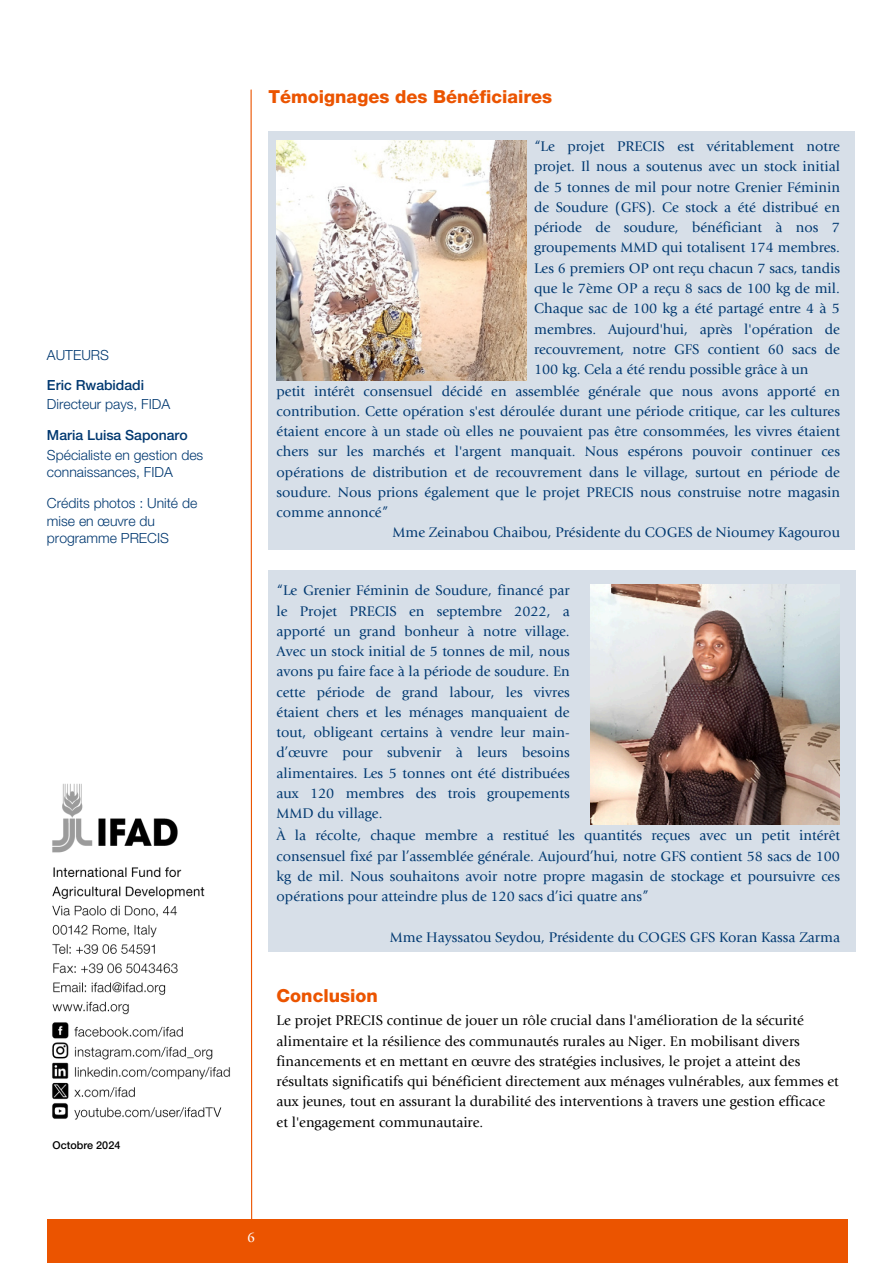
<style>
.page{position:relative;width:894px;height:1263px;background:#fff}
.page>*{position:absolute;margin:0;border:0;box-sizing:border-box;transform-origin:0 0}
.t1{font:800 18px "Helvetica Neue LT Std";color:#eb5400}
.t2{font:14.55px/20.2px "Giovanni Std";color:#003870;text-align:justify}
.t3{font:14.55px/20.2px "Giovanni Std";color:#000}
.t4{font:14.55px "Giovanni Std";color:#fff}
.t5{font:300 13.95px/17.5px "Helvetica Neue LT Std";color:#003870}
.t6{font:500 13.95px "Helvetica Neue LT Std";color:#003870}
.t7{font:500 10.8px "Helvetica Neue LT Std";color:#000}
</style>
<div class="page">
<svg style="left:250px;top:89px;width:3px;height:1129px"></svg>
<div style="left:47px;top:1218px;width:800px;height:44px;background:#eb5400"></div>
<div style="left:268px;top:131px;width:586px;height:418px;background:#d7dfe8"></div>
<img style="left:276px;top:140px;width:250px;height:240px">
<div style="left:268px;top:570px;width:587px;height:381px;background:#d7dfe8"></div>
<img style="left:590px;top:584px;width:249px;height:240px">
<img style="left:52px;top:783px;width:178px;height:337px">
<h4 class="t5" style="left:47px;top:348px;width:63px">AUTEURS</h4>
<h1 class="t6" style="left:47px;top:380px;width:99px">Eric Rwabidadi</h1>
<h4 class="t5" style="left:47px;top:397px;width:125px">Directeur pays, FIDA</h4>
<p class="t6" style="left:47px;top:430px;width:142px">Maria Luisa Saponaro</p>
<h4 class="t5" style="left:47px;top:448px;width:158px">Spécialiste en gestion des connaissances, FIDA</h4>
<p class="t5" style="left:47px;top:496px;width:152px">Crédits photos : Unité de mise en œuvre du programme PRECIS</p>
<p class="t7" style="left:53px;top:1141px;width:69px">Octobre 2024</p>
<p class="t1" style="left:268px;top:90px;width:285px">Témoignages des Bénéficiaires</p>
<p class="t2" style="left:534px;top:138px;width:307px">“Le projet PRECIS est véritablement notre projet. Il nous a soutenus avec un stock initial de 5 tonnes de mil pour notre Grenier Féminin de Soudure (GFS). Ce stock a été distribué en période de soudure, bénéficiant à nos 7 groupements MMD qui totalisent 174 membres.<br>Les 6 premiers OP ont reçu chacun 7 sacs, tandis que le 7ème OP a reçu 8 sacs de 100 kg de mil.<br>Chaque sac de 100 kg a été partagé entre 4 à 5 membres. Aujourd'hui, après l'opération de recouvrement, notre GFS contient 60 sacs de 100 kg. Cela a été rendu possible grâce à un</p>
<p class="t2" style="left:276px;top:382px;width:564px">petit intérêt consensuel décidé en assemblée générale que nous avons apporté en</p>
<p class="t2" style="left:276px;top:402px;width:564px">contribution. Cette opération s'est déroulée durant une période critique, car les cultures</p>
<p class="t2" style="left:276px;top:422px;width:564px">étaient encore à un stade où elles ne pouvaient pas être consommées, les vivres étaient</p>
<p class="t2" style="left:276px;top:443px;width:564px">chers sur les marchés et l'argent manquait. Nous espérons pouvoir continuer ces</p>
<p class="t2" style="left:276px;top:463px;width:564px">opérations de distribution et de recouvrement dans le village, surtout en période de</p>
<p class="t2" style="left:276px;top:483px;width:564px">soudure. Nous prions également que le projet PRECIS nous construise notre magasin</p>
<p class="t2" style="left:276px;top:503px;width:113px">comme annoncé”</p>
<p class="t2" style="left:392px;top:524px;width:449px">Mme Zeinabou Chaibou, Présidente du COGES de Nioumey Kagourou</p>
<h4 class="t2" style="left:276px;top:582px;width:294px">“Le Grenier Féminin de Soudure, financé par le Projet PRECIS en septembre 2022, a apporté un grand bonheur à notre village.<br>Avec un stock initial de 5 tonnes de mil, nous avons pu faire face à la période de soudure. En cette période de grand labour, les vivres étaient chers et les ménages manquaient de tout, obligeant certains à vendre leur main&shy;d’œuvre pour subvenir à leurs besoins alimentaires. Les 5 tonnes ont été distribuées aux 120 membres des trois groupements MMD du village.</h4>
<h4 class="t2" style="left:276px;top:827px;width:564px">À la récolte, chaque membre a restitué les quantités reçues avec un petit intérêt consensuel fixé par l’assemblée générale. Aujourd’hui, notre GFS contient 58 sacs de 100 kg de mil. Nous souhaitons avoir notre propre magasin de stockage et poursuivre ces opérations pour atteindre plus de 120 sacs d’ici quatre ans”</h4>
<p class="t2" style="left:390px;top:928px;width:451px">Mme Hayssatou Seydou, Présidente du COGES GFS Koran Kassa Zarma</p>
<h4 class="t1" style="left:276px;top:989px;width:103px">Conclusion</h4>
<p class="t3" style="left:276px;top:1011px;width:563px">Le projet PRECIS continue de jouer un rôle crucial dans l'amélioration de la sécurité alimentaire et la résilience des communautés rurales au Niger. En mobilisant divers financements et en mettant en œuvre des stratégies inclusives, le projet a atteint des résultats significatifs qui bénéficient directement aux ménages vulnérables, aux femmes et aux jeunes, tout en assurant la durabilité des interventions à travers une gestion efficace et l'engagement communautaire.</p>
<p class="t4" style="left:247px;top:1230px;width:10px">6</p>
</div>
